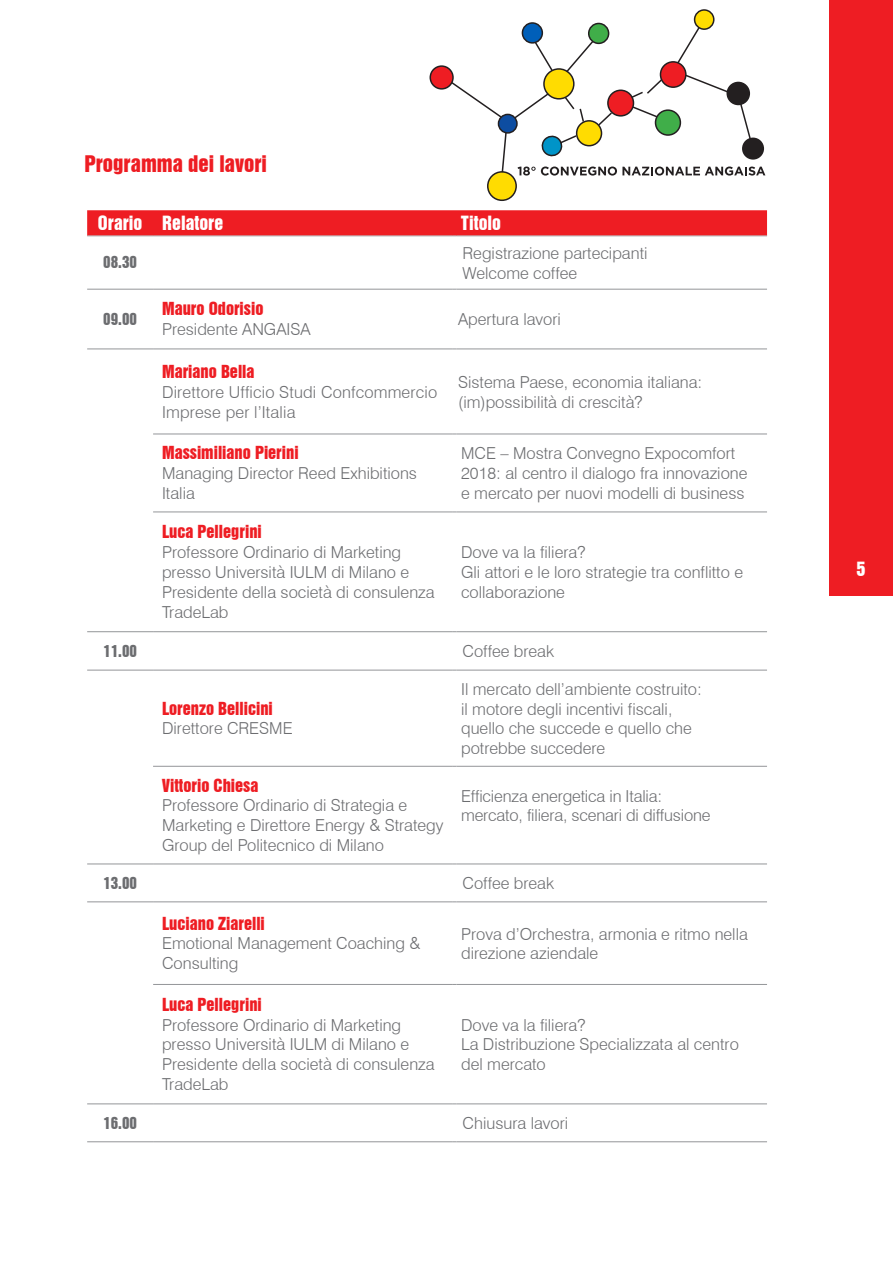
<style>
.page{position:relative;width:893px;height:1263px;background:#fff}
.page>*{position:absolute;margin:0;border:0;box-sizing:border-box;transform-origin:0 0}
.t1{font:21px "Swiss 921 BT Regular A";color:#ee1d23}
.t2{font:18px "Swiss 921 BT Regular A";color:#fff}
.t3{font:300 16.5px/19.8px "Swiss 721 BT";color:#6c6d70}
.t4{font:16.5px "Swiss 921 BT Regular A";color:#ee1d23}
.t5{font:15px "Swiss 921 BT Regular A";color:#6c6d70}
</style>
<div class="page">
<hr style="left:153px;top:434px;width:299px;height:1px;background:#939598">
<hr style="left:457px;top:434px;width:310px;height:1px;background:#939598">
<hr style="left:153px;top:512px;width:299px;height:1px;background:#939598">
<hr style="left:457px;top:512px;width:310px;height:1px;background:#939598">
<hr style="left:87px;top:631px;width:66px;height:1px;background:#939598">
<hr style="left:153px;top:631px;width:299px;height:1px;background:#939598">
<hr style="left:457px;top:631px;width:310px;height:1px;background:#939598">
<hr style="left:153px;top:766px;width:299px;height:1px;background:#939598">
<hr style="left:457px;top:766px;width:310px;height:1px;background:#939598">
<hr style="left:87px;top:863px;width:66px;height:1px;background:#939598">
<hr style="left:153px;top:863px;width:299px;height:1px;background:#939598">
<hr style="left:457px;top:863px;width:310px;height:1px;background:#939598">
<hr style="left:153px;top:984px;width:299px;height:1px;background:#939598">
<hr style="left:457px;top:984px;width:310px;height:1px;background:#939598">
<hr style="left:87px;top:1103px;width:66px;height:1px;background:#939598">
<hr style="left:153px;top:1103px;width:299px;height:1px;background:#939598">
<hr style="left:457px;top:1103px;width:310px;height:1px;background:#939598">
<div style="left:87px;top:210px;width:680px;height:26px;background:#ee1d23"></div>
<hr style="left:457px;top:235px;width:310px;height:1px;background:#bcbdc0">
<hr style="left:87px;top:289px;width:66px;height:1px;background:#939598">
<hr style="left:153px;top:289px;width:299px;height:1px;background:#939598">
<hr style="left:457px;top:289px;width:310px;height:1px;background:#939598">
<hr style="left:87px;top:349px;width:66px;height:1px;background:#939598">
<hr style="left:153px;top:349px;width:299px;height:1px;background:#939598">
<hr style="left:457px;top:349px;width:310px;height:1px;background:#939598">
<hr style="left:87px;top:670px;width:66px;height:1px;background:#939598">
<hr style="left:153px;top:670px;width:299px;height:1px;background:#939598">
<hr style="left:457px;top:670px;width:310px;height:1px;background:#939598">
<hr style="left:87px;top:901px;width:66px;height:1px;background:#939598">
<hr style="left:153px;top:901px;width:299px;height:1px;background:#939598">
<hr style="left:457px;top:901px;width:310px;height:1px;background:#939598">
<hr style="left:87px;top:1141px;width:66px;height:1px;background:#939598">
<hr style="left:153px;top:1141px;width:299px;height:1px;background:#939598">
<hr style="left:457px;top:1141px;width:310px;height:1px;background:#939598">
<div style="left:829px;top:0;width:64px;height:595px;background:#ee1d23"></div>
<div style="left:488px;top:172px;width:28px;height:28px;background:#ffdc01;border-radius:50%"></div>
<div style="left:487px;top:171px;width:30px;height:30px;border:2px solid #231f20;border-radius:50%"></div>
<div style="left:695px;top:10px;width:19px;height:19px;background:#ffdc01;border-radius:50%"></div>
<div style="left:694px;top:9px;width:20px;height:21px;border:2px solid #231f20;border-radius:50%"></div>
<div style="left:430px;top:66px;width:23px;height:23px;background:#ee1d23;border-radius:50%"></div>
<div style="left:429px;top:65px;width:25px;height:25px;border:2px solid #231f20;border-radius:50%"></div>
<div style="left:498px;top:114px;width:19px;height:19px;background:#0d4da1;border-radius:50%"></div>
<div style="left:498px;top:114px;width:20px;height:20px;border:2px solid #231f20;border-radius:50%"></div>
<div style="left:544px;top:69px;width:30px;height:30px;background:#ffdc01;border-radius:50%"></div>
<div style="left:543px;top:68px;width:32px;height:32px;border:2px solid #231f20;border-radius:50%"></div>
<div style="left:522px;top:23px;width:20px;height:20px;background:#005fb9;border-radius:50%"></div>
<div style="left:522px;top:22px;width:21px;height:22px;border:2px solid #231f20;border-radius:50%"></div>
<div style="left:589px;top:23px;width:20px;height:20px;background:#40ae49;border-radius:50%"></div>
<div style="left:588px;top:23px;width:21px;height:21px;border:2px solid #231f20;border-radius:50%"></div>
<div style="left:577px;top:121px;width:24px;height:25px;background:#ffdc01;border-radius:50%"></div>
<div style="left:576px;top:120px;width:26px;height:26px;border:2px solid #231f20;border-radius:50%"></div>
<div style="left:608px;top:90px;width:25px;height:26px;background:#ee1d23;border-radius:50%"></div>
<div style="left:607px;top:90px;width:27px;height:27px;border:2px solid #231f20;border-radius:50%"></div>
<div style="left:660px;top:62px;width:26px;height:25px;background:#ee1d23;border-radius:50%"></div>
<div style="left:660px;top:61px;width:27px;height:27px;border:2px solid #231f20;border-radius:50%"></div>
<div style="left:655px;top:110px;width:25px;height:25px;background:#40ae49;border-radius:50%"></div>
<div style="left:655px;top:109px;width:26px;height:27px;border:2px solid #231f20;border-radius:50%"></div>
<div style="left:727px;top:82px;width:22px;height:22px;background:#231f20;border-radius:50%"></div>
<div style="left:726px;top:82px;width:24px;height:23px;border:2px solid #231f20;border-radius:50%"></div>
<svg style="left:449px;top:80px;width:54px;height:39px"></svg>
<svg style="left:513px;top:92px;width:37px;height:28px"></svg>
<svg style="left:533px;top:40px;width:21px;height:33px"></svg>
<svg style="left:565px;top:39px;width:30px;height:35px"></svg>
<svg style="left:563px;top:95px;width:22px;height:28px"></svg>
<svg style="left:501px;top:131px;width:7px;height:43px"></svg>
<svg style="left:597px;top:111px;width:17px;height:16px"></svg>
<svg style="left:676px;top:25px;width:25px;height:40px"></svg>
<svg style="left:684px;top:73px;width:45px;height:21px"></svg>
<svg style="left:631px;top:105px;width:28px;height:14px"></svg>
<svg style="left:630px;top:78px;width:34px;height:21px"></svg>
<svg style="left:738px;top:100px;width:16px;height:46px"></svg>
<svg style="left:541px;top:133px;width:37px;height:24px"></svg>
<div style="left:742px;top:138px;width:22px;height:22px;background:#231f20;border-radius:50%"></div>
<svg style="left:518px;top:167px;width:247px;height:9px"></svg>
<p class="t1" style="left:84px;top:150px;width:184px">Programma dei lavori</p>
<p class="t2" style="left:98px;top:211px;width:46px">Orario</p>
<p class="t2" style="left:162px;top:211px;width:63px">Relatore</p>
<p class="t2" style="left:461px;top:211px;width:41px">Titolo</p>
<p class="t5" style="left:103px;top:253px;width:35px">08.30</p>
<p class="t3" style="left:463px;top:243px;width:186px">Registrazione partecipanti</p>
<p class="t3" style="left:463px;top:263px;width:116px">Welcome coffee</p>
<p class="t5" style="left:103px;top:309px;width:35px">09.00</p>
<p class="t4" style="left:162px;top:298px;width:103px">Mauro Odorisio</p>
<p class="t3" style="left:162px;top:319px;width:150px">Presidente ANGAISA</p>
<p class="t3" style="left:458px;top:309px;width:104px">Apertura lavori</p>
<p class="t4" style="left:162px;top:361px;width:94px">Mariano Bella</p>
<p class="t3" style="left:162px;top:382px;width:277px">Direttore Ufficio Studi Confcommercio<br>Imprese per l’Italia</p>
<p class="t4" style="left:162px;top:442px;width:138px">Massimiliano Pierini</p>
<p class="t3" style="left:162px;top:463px;width:256px">Managing Director Reed Exhibitions<br>Italia</p>
<p class="t3" style="left:458px;top:372px;width:246px">Sistema Paese, economia italiana:</p>
<p class="t3" style="left:458px;top:392px;width:186px">(im)possibilità di crescità?</p>
<p class="t3" style="left:461px;top:443px;width:288px">MCE – Mostra Convegno Expocomfort<br>2018: al centro il dialogo fra innovazione e mercato per nuovi modelli di business</p>
<p class="t4" style="left:162px;top:521px;width:101px">Luca Pellegrini</p>
<p class="t3" style="left:162px;top:542px;width:274px">Professore Ordinario di Marketing presso Università IULM di Milano e<br>Presidente della società di consulenza<br>TradeLab</p>
<p class="t3" style="left:461px;top:542px;width:126px">Dove va la filiera?</p>
<p class="t3" style="left:461px;top:562px;width:283px">Gli attori e le loro strategie tra conflitto e collaborazione</p>
<p class="t5" style="left:103px;top:641px;width:35px">11.00</p>
<p class="t3" style="left:463px;top:641px;width:93px">Coffee break</p>
<p class="t4" style="left:162px;top:697px;width:112px">Lorenzo Bellicini</p>
<p class="t3" style="left:162px;top:718px;width:132px">Direttore CRESME</p>
<p class="t4" style="left:162px;top:774px;width:98px">Vittorio Chiesa</p>
<p class="t3" style="left:162px;top:795px;width:283px">Professore Ordinario di Strategia e<br>Marketing e Direttore Energy &amp; Strategy<br>Group del Politecnico di Milano</p>
<p class="t3" style="left:461px;top:679px;width:242px">Il mercato dell’ambiente costruito:</p>
<p class="t3" style="left:461px;top:699px;width:213px">il motore degli incentivi fiscali,</p>
<p class="t3" style="left:461px;top:718px;width:232px">quello che succede e quello che</p>
<p class="t3" style="left:461px;top:738px;width:146px">potrebbe succedere</p>
<p class="t3" style="left:461px;top:786px;width:203px">Efficienza energetica in Italia:</p>
<p class="t3" style="left:461px;top:805px;width:251px">mercato, filiera, scenari di diffusione</p>
<p class="t5" style="left:103px;top:873px;width:35px">13.00</p>
<p class="t3" style="left:463px;top:873px;width:93px">Coffee break</p>
<p class="t4" style="left:162px;top:912px;width:104px">Luciano Ziarelli</p>
<p class="t3" style="left:162px;top:933px;width:260px">Emotional Management Coaching &amp;<br>Consulting</p>
<p class="t3" style="left:461px;top:924px;width:288px">Prova d’Orchestra, armonia e ritmo nella direzione aziendale</p>
<p class="t4" style="left:162px;top:993px;width:101px">Luca Pellegrini</p>
<p class="t3" style="left:162px;top:1015px;width:274px">Professore Ordinario di Marketing presso Università IULM di Milano e<br>Presidente della società di consulenza<br>TradeLab</p>
<p class="t3" style="left:461px;top:1015px;width:126px">Dove va la filiera?</p>
<p class="t3" style="left:461px;top:1034px;width:279px">La Distribuzione Specializzata al centro del mercato</p>
<p class="t5" style="left:103px;top:1113px;width:35px">16.00</p>
<p class="t3" style="left:463px;top:1113px;width:107px">Chiusura lavori</p>
<p class="t2" style="left:857px;top:557px;width:10px">5</p>
</div>
